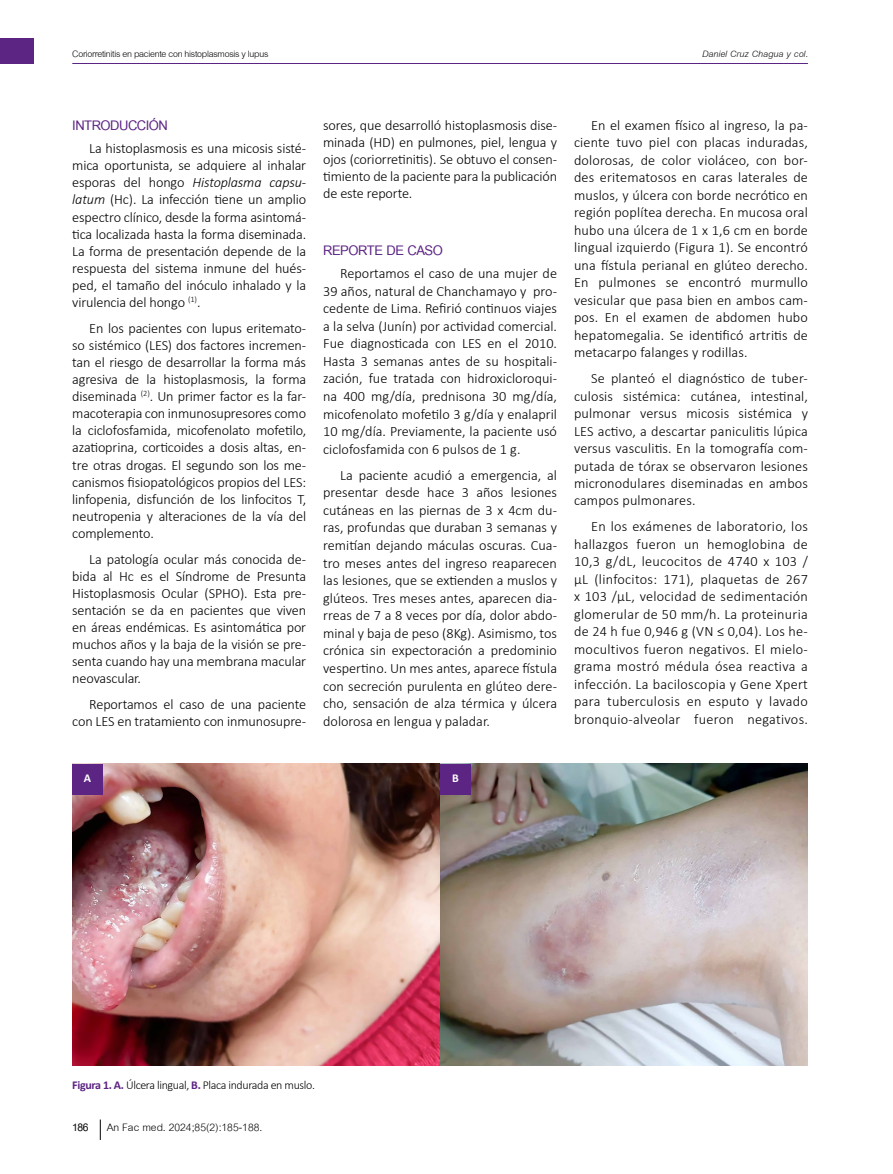
<style>
.page{position:relative;width:893px;height:1174px;background:#fff}
.page>*{position:absolute;margin:0;border:0;box-sizing:border-box;transform-origin:0 0}
.t1{font:700 20.25px "Cordia UPC";letter-spacing:-.025em;color:#5c2483}
.t2{font:15.75px "Cordia UPC";color:#000}
.t3{font:300 14.25px/17.1px "Calibri";letter-spacing:-.01em;color:#000;text-align:justify}
.t4{font:13.5px "Cordia UPC";letter-spacing:-.02em;color:#000}
.t5{font:italic 13.5px "Cordia UPC";color:#000}
.t6{font:300 12px "Calibri";letter-spacing:-.03em;color:#000}
.t7{font:700 12px "Calibri";color:#fff}
.s1{font-style:italic}
.s2{font-weight:700;color:#5c2483}
.s3{font-weight:700}
</style>
<div class="page">
<div style="left:0;top:38px;width:34px;height:26px;background:#5c2483"></div>
<hr style="left:72px;top:63px;width:736px;height:1px;background:#5c2483">
<svg style="left:100px;top:1119px;width:1px;height:21px"></svg>
<img style="left:72px;top:763px;width:736px;height:302px">
<div style="left:72px;top:763px;width:31px;height:31px;background:#5c2483"></div>
<div style="left:440px;top:763px;width:31px;height:31px;background:#5c2483"></div>
<p class="t4" style="left:72px;top:45px;width:198px">Coriorretinitis en paciente con histoplasmosis y lupus</p>
<p class="t5" style="left:702px;top:45px;width:107px">Daniel Cruz Chagua y col.</p>
<h1 class="t1" style="left:72px;top:114px;width:97px">INTRODUCCIÓN</h1>
<p class="t3" style="left:72px;top:140px;width:235px;text-indent:17px">La histoplasmosis es una micosis sisté&shy;mica oportunista, se adquiere al inhalar esporas del hongo <span class="s1">Histoplasma capsu&shy;latum</span> (Hc). La infección tiene un amplio espectro clínico, desde la forma asintomá&shy;tica localizada hasta la forma diseminada.<br>La forma de presentación depende de la respuesta del sistema inmune del hués&shy;ped, el tamaño del inóculo inhalado y la virulencia del hongo <sup>(1)</sup>.</p>
<p class="t3" style="left:72px;top:319px;width:235px;text-indent:17px">En los pacientes con lupus eritemato&shy;so sistémico (LES) dos factores incremen&shy;tan el riesgo de desarrollar la forma más agresiva de la histoplasmosis, la forma diseminada <sup>(2)</sup>. Un primer factor es la far&shy;macoterapia con inmunosupresores como la ciclofosfamida, micofenolato mofetilo, azatioprina, corticoides a dosis altas, en&shy;tre otras drogas. El segundo son los me&shy;canismos fisiopatológicos propios del LES: linfopenia, disfunción de los linfocitos T, neutropenia y alteraciones de la vía del complemento.</p>
<p class="t3" style="left:72px;top:550px;width:235px;text-indent:17px">La patología ocular más conocida de&shy;bida al Hc es el Síndrome de Presunta Histoplasmosis Ocular (SPHO). Esta pre&shy;sentación se da en pacientes que viven en áreas endémicas. Es asintomática por muchos años y la baja de la visión se pre&shy;senta cuando hay una membrana macular neovascular.</p>
<p class="t3" style="left:72px;top:695px;width:235px;text-align:right">Reportamos el caso de una paciente con LES en tratamiento con inmunosupre-</p>
<p class="t3" style="left:323px;top:116px;width:235px">sores, que desarrolló histoplasmosis dise&shy;minada (HD) en pulmones, piel, lengua y ojos (coriorretinitis). Se obtuvo el consen&shy;timiento de la paciente para la publicación de este reporte.</p>
<h1 class="t1" style="left:323px;top:238px;width:121px">REPORTE DE CASO</h1>
<p class="t3" style="left:323px;top:264px;width:235px;line-height:17.5px;text-indent:17px">Reportamos el caso de una mujer de 39 años, natural de Chanchamayo y pro&shy;cedente de Lima. Refirió continuos viajes a la selva (Junín) por actividad comercial.<br>Fue diagnosticada con LES en el 2010.<br>Hasta 3 semanas antes de su hospitali&shy;zación, fue tratada con hidroxicloroqui&shy;na 400 mg/día, prednisona 30 mg/día, micofenolato mofetilo 3 g/día y enalapril 10 mg/día. Previamente, la paciente usó ciclofosfamida con 6 pulsos de 1 g.</p>
<p class="t3" style="left:323px;top:466px;width:235px;line-height:17.5px;text-indent:17px">La paciente acudió a emergencia, al presentar desde hace 3 años lesiones cutáneas en las piernas de 3 x 4cm du&shy;ras, profundas que duraban 3 semanas y remitían dejando máculas oscuras. Cua&shy;tro meses antes del ingreso reaparecen las lesiones, que se extienden a muslos y glúteos. Tres meses antes, aparecen dia&shy;rreas de 7 a 8 veces por día, dolor abdo&shy;minal y baja de peso (8Kg). Asimismo, tos crónica sin expectoración a predominio vespertino. Un mes antes, aparece fístula con secreción purulenta en glúteo dere&shy;cho, sensación de alza térmica y úlcera dolorosa en lengua y paladar.</p>
<p class="t3" style="left:574px;top:116px;width:235px;text-indent:17px">En el examen físico al ingreso, la pa&shy;ciente tuvo piel con placas induradas, dolorosas, de color violáceo, con bor&shy;des eritematosos en caras laterales de muslos, y úlcera con borde necrótico en región poplítea derecha. En mucosa oral hubo una úlcera de 1 x 1,6 cm en borde lingual izquierdo (Figura 1). Se encontró una fístula perianal en glúteo derecho.<br>En pulmones se encontró murmullo vesicular que pasa bien en ambos cam&shy;pos. En el examen de abdomen hubo hepatomegalia. Se identificó artritis de metacarpo falanges y rodillas.</p>
<p class="t3" style="left:574px;top:369px;width:235px;text-indent:17px">Se planteó el diagnóstico de tuber&shy;culosis sistémica: cutánea, intestinal, pulmonar versus micosis sistémica y LES activo, a descartar paniculitis lúpica versus vasculitis. En la tomografía com&shy;putada de tórax se observaron lesiones micronodulares diseminadas en ambos campos pulmonares.</p>
<p class="t3" style="left:574px;top:518px;width:235px;text-indent:17px">En los exámenes de laboratorio, los hallazgos fueron un hemoglobina de 10,3 g/dL, leucocitos de 4740 x 103 / µL (linfocitos: 171), plaquetas de 267 x 103 /µL, velocidad de sedimentación glomerular de 50 mm/h. La proteinuria de 24 h fue 0,946 g (VN ≤ 0,04). Los he&shy;mocultivos fueron negativos. El mielo&shy;grama mostró médula ósea reactiva a infección. La baciloscopia y Gene Xpert para tuberculosis en esputo y lavado bronquio-alveolar fueron negativos.</p>
<p class="t7" style="left:84px;top:769px;width:9px">A</p>
<p class="t7" style="left:452px;top:769px;width:8px">B</p>
<p class="t6" style="left:72px;top:1077px;width:244px"><span class="s2">Figura 1. A.</span> Úlcera lingual, <span class="s2">B.</span> Placa indurada en muslo.</p>
<p class="t2" style="left:72px;top:1117px;width:192px"><span class="s3">186</span> An Fac med. 2024;85(2):185-188.</p>
</div>
